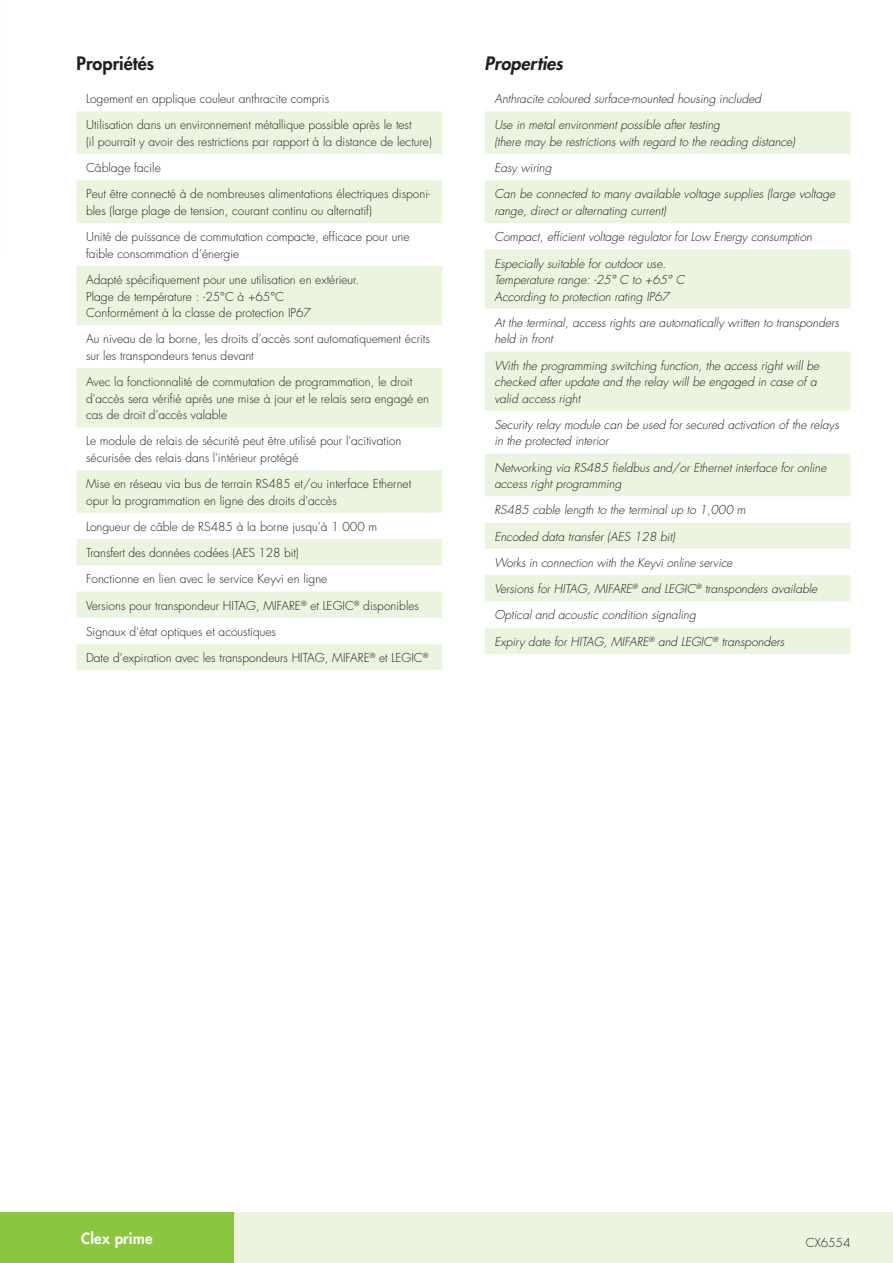
<style>
.page{position:relative;width:893px;height:1263px;background:#fff}
.page>*{position:absolute;margin:0;border:0;box-sizing:border-box;transform-origin:0 0}
.t1{font:800 18px "Futura Std";color:#231f20}
.t2{font:italic 800 18px "Futura Std";color:#231f20}
.t3{font:800 15px "Futura Std";letter-spacing:.01em;color:#fff}
.Tabelle_Daten_DE{font:300 12px/16.5px "Futura Std";color:#231f20}
.Tabelle_Daten_ENG{font:italic 300 12px "Futura Std";color:#231f20}
.Tabelle_Daten_DE-2{font:italic 300 12px "Futura Std";color:#231f20}
</style>
<div class="page">
<div style="left:0;top:1212px;width:893px;height:51px;background:#ebf4de"></div>
<div style="left:0;top:1212px;width:234px;height:51px;background:#8bc63e"></div>
<svg style="left:77px;top:111px;width:365px;height:559px;fill:#ebf4de"></svg>
<svg style="left:485px;top:111px;width:365px;height:543px;fill:#ebf4de"></svg>
<p class="t1" style="left:77px;top:52px;width:79px">Propriétés</p>
<p class="t2" style="left:485px;top:52px;width:80px">Properties</p>
<p class="Tabelle_Daten_DE" style="left:86px;top:91px;width:245px">Logement en applique couleur anthracite compris</p>
<p class="Tabelle_Daten_DE" style="left:86px;top:117px;width:327px">Utilisation dans un environnement métallique possible après le test</p>
<p class="Tabelle_Daten_DE" style="left:86px;top:134px;width:347px">(il pourrait y avoir des restrictions par rapport à la distance de lecture)</p>
<p class="Tabelle_Daten_DE" style="left:86px;top:160px;width:76px">Câblage facile</p>
<p class="Tabelle_Daten_DE" style="left:86px;top:186px;width:346px">Peut être connecté à de nombreuses alimentations électriques disponi&shy;bles (large plage de tension, courant continu ou alternatif)</p>
<p class="Tabelle_Daten_DE" style="left:86px;top:229px;width:325px">Unité de puissance de commutation compacte, efficace pour une</p>
<p class="Tabelle_Daten_DE" style="left:86px;top:245px;width:155px">faible consommation d’énergie</p>
<p class="Tabelle_Daten_DE" style="left:86px;top:272px;width:275px">Adapté spécifiquement pour une utilisation en extérieur.</p>
<p class="Tabelle_Daten_DE" style="left:86px;top:288px;width:199px">Plage de température : -25°C à +65°C</p>
<p class="Tabelle_Daten_DE" style="left:86px;top:305px;width:226px">Conformément à la classe de protection IP67</p>
<p class="Tabelle_Daten_DE" style="left:86px;top:331px;width:345px">Au niveau de la borne, les droits d’accès sont automatiquement écrits</p>
<p class="Tabelle_Daten_DE" style="left:86px;top:347px;width:169px">sur les transpondeurs tenus devant</p>
<p class="Tabelle_Daten_DE" style="left:86px;top:374px;width:328px">Avec la fonctionnalité de commutation de programmation, le droit</p>
<p class="Tabelle_Daten_DE" style="left:86px;top:390px;width:344px">d'accès sera vérifié après une mise à jour et le relais sera engagé en</p>
<p class="Tabelle_Daten_DE" style="left:86px;top:407px;width:143px">cas de droit d'accès valable</p>
<p class="Tabelle_Daten_DE" style="left:86px;top:433px;width:317px">Le module de relais de sécurité peut être utilisé pour l'acitivation</p>
<p class="Tabelle_Daten_DE" style="left:86px;top:450px;width:214px">sécurisée des relais dans l'intérieur protégé</p>
<p class="Tabelle_Daten_DE" style="left:86px;top:476px;width:327px">Mise en réseau via bus de terrain RS485 et/ou interface Ethernet</p>
<p class="Tabelle_Daten_DE" style="left:86px;top:492px;width:252px">opur la programmation en ligne des droits d'accès</p>
<p class="Tabelle_Daten_DE" style="left:86px;top:519px;width:293px">Longueur de câble de RS485 à la borne jusqu’à 1 000 m</p>
<p class="Tabelle_Daten_DE" style="left:86px;top:545px;width:214px">Transfert des données codées (AES 128 bit)</p>
<p class="Tabelle_Daten_DE" style="left:86px;top:571px;width:243px">Fonctionne en lien avec le service Keyvi en ligne</p>
<p class="Tabelle_Daten_DE" style="left:86px;top:597px;width:334px">Versions pour transpondeur HITAG, MIFARE<sup>®</sup> et LEGIC<sup>®</sup> disponibles</p>
<p class="Tabelle_Daten_DE" style="left:86px;top:624px;width:192px">Signaux d’état optiques et acoustiques</p>
<p class="Tabelle_Daten_DE" style="left:86px;top:650px;width:344px">Date d’expiration avec les transpondeurs HITAG, MIFARE<sup>®</sup> et LEGIC<sup>®</sup></p>
<p class="Tabelle_Daten_ENG" style="left:494px;top:91px;width:268px">Anthracite coloured surface-mounted housing included</p>
<p class="Tabelle_Daten_DE-2" style="left:494px;top:118px;width:227px">Use in metal environment possible after testing</p>
<p class="Tabelle_Daten_DE-2" style="left:494px;top:134px;width:302px">(there may be restrictions with regard to the reading distance)</p>
<p class="Tabelle_Daten_ENG" style="left:494px;top:161px;width:59px">Easy wiring</p>
<p class="Tabelle_Daten_ENG" style="left:494px;top:187px;width:342px">Can be connected to many available voltage supplies (large voltage</p>
<p class="Tabelle_Daten_ENG" style="left:494px;top:203px;width:173px">range, direct or alternating current)</p>
<p class="Tabelle_Daten_ENG" style="left:494px;top:230px;width:319px">Compact, efficient voltage regulator for Low Energy consumption</p>
<p class="Tabelle_Daten_ENG" style="left:494px;top:256px;width:173px">Especially suitable for outdoor use.</p>
<p class="Tabelle_Daten_ENG" style="left:494px;top:272px;width:192px">Temperature range: -25° C to +65° C</p>
<p class="Tabelle_Daten_ENG" style="left:494px;top:289px;width:177px">According to protection rating IP67</p>
<p class="Tabelle_Daten_ENG" style="left:494px;top:315px;width:346px">At the terminal, access rights are automatically written to transponders</p>
<p class="Tabelle_Daten_ENG" style="left:494px;top:332px;width:60px">held in front</p>
<p class="Tabelle_Daten_ENG" style="left:494px;top:358px;width:326px">With the programming switching function, the access right will be</p>
<p class="Tabelle_Daten_ENG" style="left:494px;top:374px;width:324px">checked after update and the relay will be engaged in case of a</p>
<p class="Tabelle_Daten_ENG" style="left:494px;top:391px;width:87px">valid access right</p>
<p class="Tabelle_Daten_ENG" style="left:494px;top:417px;width:346px">Security relay module can be used for secured activation of the relays</p>
<p class="Tabelle_Daten_ENG" style="left:494px;top:434px;width:116px">in the protected interior</p>
<p class="Tabelle_Daten_ENG" style="left:494px;top:460px;width:334px">Networking via RS485 fieldbus and/or Ethernet interface for online</p>
<p class="Tabelle_Daten_ENG" style="left:494px;top:476px;width:129px">access right programming</p>
<p class="Tabelle_Daten_ENG" style="left:494px;top:503px;width:253px">RS485 cable length to the terminal up to 1,000 m</p>
<p class="Tabelle_Daten_ENG" style="left:494px;top:529px;width:182px">Encoded data transfer (AES 128 bit)</p>
<p class="Tabelle_Daten_ENG" style="left:494px;top:555px;width:240px">Works in connection with the Keyvi online service</p>
<p class="Tabelle_Daten_ENG" style="left:494px;top:581px;width:324px">Versions for HITAG, MIFARE<sup>®</sup> and LEGIC<sup>®</sup> transponders available</p>
<p class="Tabelle_Daten_ENG" style="left:494px;top:608px;width:203px">Optical and acoustic condition signaling</p>
<p class="Tabelle_Daten_ENG" style="left:494px;top:634px;width:292px">Expiry date for HITAG, MIFARE<sup>®</sup> and LEGIC<sup>®</sup> transponders</p>
<p class="t3" style="left:81px;top:1228px;width:73px">Clex prime</p>
<p class="Tabelle_Daten_DE" style="left:806px;top:1235px;width:46px">CX6554</p>
</div>
